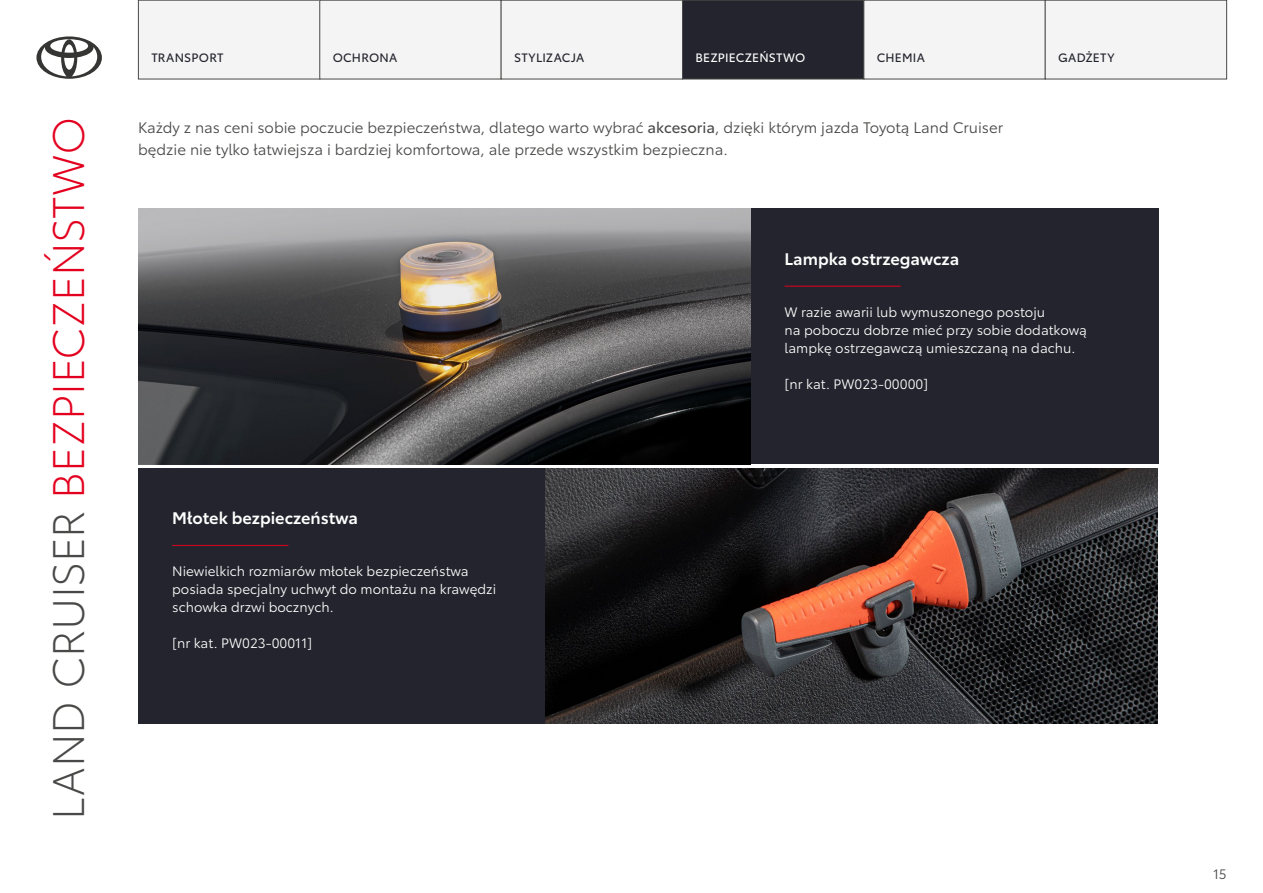
<style>
.page{position:relative;width:1263px;height:893px;background:#fff}
.page>*{position:absolute;margin:0;border:0;box-sizing:border-box;transform-origin:0 0}
.t1{font:300 43.5px "Toyota Type";color:#e3001f}
.t2{font:600 16.5px "Toyota Type";color:#fff}
.t3{font:15px/21.6px "Toyota Type";color:#494948}
.t4{font:13.5px/18px "Toyota Type";color:#fff}
.t5{font:13.5px "Toyota Type";color:#494948}
.t6{font:12px "Toyota Type";letter-spacing:.02em;color:#23242d}
.t7{font:12px "Toyota Type";letter-spacing:.015em;color:#fff}
.s1{color:#494948}
.s2{font-style:inherit}
</style>
<div class="page">
<svg style="left:36px;top:36px;width:66px;height:43px"></svg>
<div style="left:138px;top:0;width:182px;height:79px;background:#f4f4f4"></div>
<div style="left:138px;top:0;width:182px;height:79px;border:1px solid #494948"></div>
<div style="left:320px;top:0;width:181px;height:79px;background:#f4f4f4"></div>
<div style="left:320px;top:0;width:181px;height:79px;border:1px solid #494948"></div>
<div style="left:501px;top:0;width:181px;height:79px;background:#f4f4f4"></div>
<div style="left:501px;top:0;width:182px;height:79px;border:1px solid #494948"></div>
<div style="left:682px;top:0;width:182px;height:79px;background:#23242d"></div>
<div style="left:682px;top:0;width:182px;height:79px;border:1px solid #494948"></div>
<div style="left:864px;top:0;width:181px;height:79px;background:#f4f4f4"></div>
<div style="left:864px;top:0;width:181px;height:79px;border:1px solid #494948"></div>
<div style="left:1045px;top:0;width:182px;height:79px;background:#f4f4f4"></div>
<div style="left:1045px;top:0;width:182px;height:79px;border:1px solid #494948"></div>
<div style="left:138px;top:468px;width:408px;height:255px;background:#23242d"></div>
<hr style="left:172px;top:545px;width:116px;height:1px;background:#e3001f">
<img style="left:546px;top:468px;width:612px;height:255px">
<div style="left:750px;top:209px;width:409px;height:255px;background:#23242d"></div>
<hr style="left:784px;top:286px;width:117px;height:1px;background:#e3001f">
<img style="left:138px;top:209px;width:612px;height:255px">
<h1 class="t1" style="left:37px;top:820px;width:705px;rotate:-90deg"><span class="s1">LAND CRUISER</span> BEZPIECZEŃSTWO</h1>
<p class="t6" style="left:151px;top:49px;width:74px">TRANSPORT</p>
<p class="t6" style="left:333px;top:49px;width:66px">OCHRONA</p>
<p class="t6" style="left:514px;top:49px;width:72px">STYLIZACJA</p>
<p class="t7" style="left:695px;top:49px;width:112px">BEZPIECZEŃSTWO</p>
<p class="t6" style="left:877px;top:49px;width:50px">CHEMIA</p>
<p class="t6" style="left:1058px;top:49px;width:58px">GADŻETY</p>
<p class="t3" style="left:138px;top:116px;width:866px">Każdy z nas ceni sobie poczucie bezpieczeństwa, dlatego warto wybrać <span class="s2">akcesoria</span>, dzięki którym jazda Toyotą Land Cruiser będzie nie tylko łatwiejsza i bardziej komfortowa, ale przede wszystkim bezpieczna.</p>
<p class="t2" style="left:784px;top:246px;width:176px">Lampka ostrzegawcza</p>
<p class="t2" style="left:172px;top:505px;width:187px">Młotek bezpieczeństwa</p>
<p class="t4" style="left:172px;top:562px;width:326px">Niewielkich rozmiarów młotek bezpieczeństwa posiada specjalny uchwyt do montażu na krawędzi schowka drzwi bocznych.</p>
<p class="t4" style="left:172px;top:634px;width:142px">[nr kat. PW023-00011]</p>
<p class="t4" style="left:784px;top:302px;width:304px">W razie awarii lub wymuszonego postoju<br>na poboczu dobrze mieć przy sobie dodatkową lampkę ostrzegawczą umieszczaną na dachu.</p>
<p class="t4" style="left:784px;top:374px;width:145px">[nr kat. PW023-00000]</p>
<p class="t5" style="left:1213px;top:864px;width:15px">15</p>
</div>
